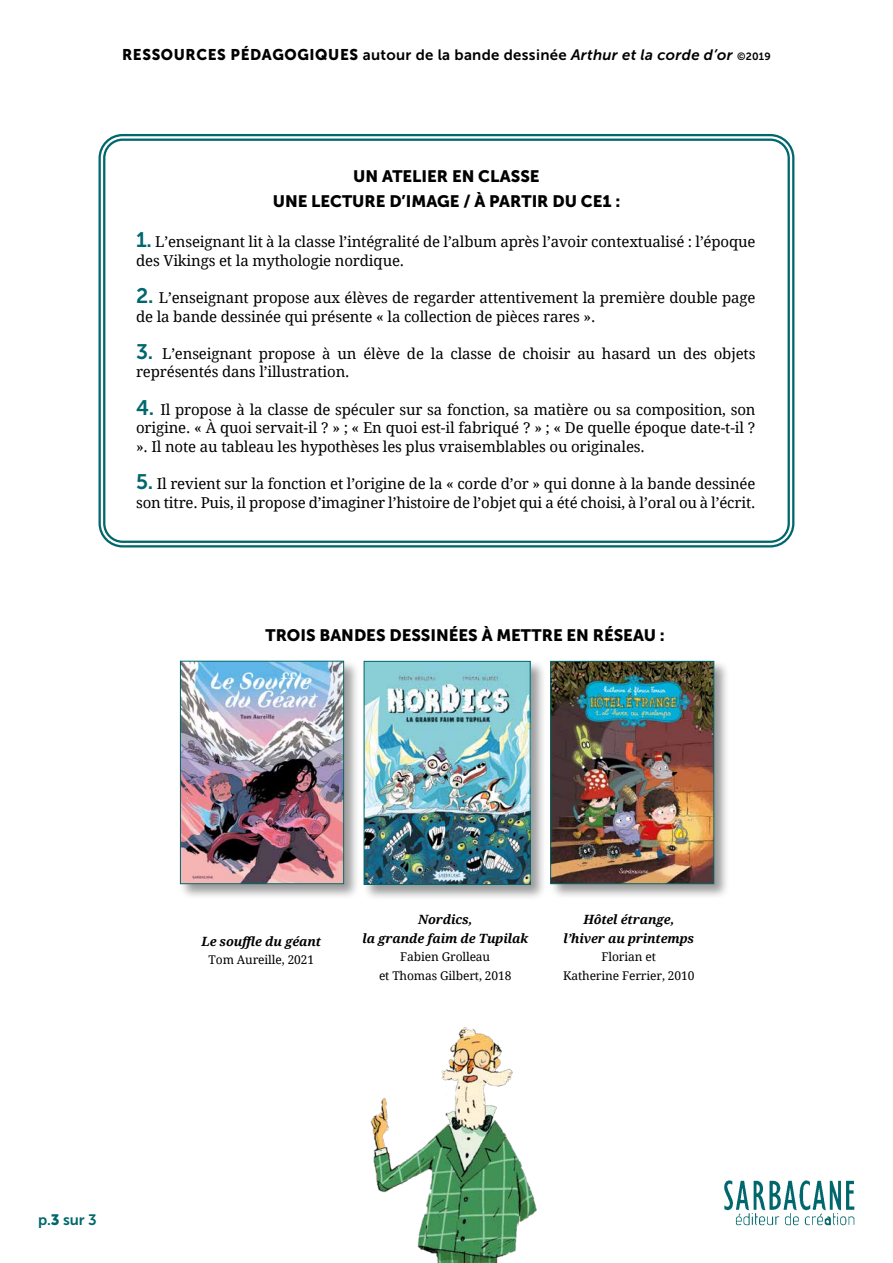
<style>
.page{position:relative;width:893px;height:1263px;background:#fff}
.page>*{position:absolute;margin:0;border:0;box-sizing:border-box;transform-origin:0 0}
.t1{font:16.5px/25.5px "Museo Sans 900";color:#000;text-align:center}
.t2{font:15px/18.6px "Droid Serif";letter-spacing:-.01em;color:#000}
.t3{font:15px "Museo Sans 700";letter-spacing:.02em;color:#000}
.t4{font:15px "Museo Sans 700";color:#00686d}
.t5{font:italic 700 12.75px/18.6px "Droid Serif";letter-spacing:-.01em;color:#000;text-align:center}
.t6{font:12px/18.6px "Droid Serif";letter-spacing:-.01em;color:#000;text-align:center}
.s1{font-family:"Museo Sans 900";font-size:15.45px}
.s2{font-style:italic}
.s3{font-size:10.5px}
.s4{font-family:"Museo Sans 700";font-size:21px;color:#00686d}
.s5{font-family:"Museo Sans 900"}
</style>
<div class="page">
<img style="left:724px;top:1180px;width:131px;height:46px">
<div style="left:99px;top:134px;width:695px;height:413px;border:2px solid #00686d;border-radius:23px"></div>
<div style="left:103px;top:139px;width:687px;height:404px;border:2px solid #00686d;border-radius:18px"></div>
<div style="left:179px;top:660px;width:180px;height:239px;background:#000;opacity:.4"></div>
<img style="left:182px;top:663px;width:160px;height:219px">
<div style="left:180px;top:661px;width:164px;height:223px;border:1px solid #00686d"></div>
<div style="left:363px;top:660px;width:183px;height:240px;background:#000;opacity:.4"></div>
<img style="left:366px;top:663px;width:162px;height:220px">
<div style="left:364px;top:661px;width:166px;height:224px;border:1px solid #00686d"></div>
<div style="left:549px;top:660px;width:181px;height:240px;background:#000;opacity:.4"></div>
<img style="left:552px;top:663px;width:160px;height:219px">
<div style="left:550px;top:661px;width:164px;height:223px;border:1px solid #00686d"></div>
<img style="left:370px;top:1027px;width:167px;height:236px">
<p class="t3" style="left:122px;top:46px;width:650px"><span class="s1">RESSOURCES PÉDAGOGIQUES</span> autour de la bande dessinée <span class="s2">Arthur et la corde d’or</span> <span class="s3">©2019</span></p>
<p class="t1" style="left:273px;top:163px;width:349px">UN ATELIER EN CLASSE<br>UNE LECTURE D’IMAGE / À PARTIR DU CE1 :</p>
<p class="t2" style="left:136px;top:232px;width:621px"><span class="s4">1.</span> L’enseignant lit à la classe l’intégralité de l’album après l’avoir contextualisé : l’époque des Vikings et la mythologie nordique.</p>
<p class="t2" style="left:136px;top:288px;width:621px"><span class="s4">2.</span> L’enseignant propose aux élèves de regarder attentivement la première double page de la bande dessinée qui présente « la collection de pièces rares ».</p>
<p class="t2" style="left:136px;top:344px;width:621px"><span class="s4">3.</span> L’enseignant propose à un élève de la classe de choisir au hasard un des objets représentés dans l’illustration.</p>
<p class="t2" style="left:136px;top:400px;width:621px;text-align:justify"><span class="s4">4.</span> Il propose à la classe de spéculer sur sa fonction, sa matière ou sa composition, son origine. « À quoi servait-il ? » ; « En quoi est-il fabriqué ? » ; « De quelle époque date-t-il ? ». Il note au tableau les hypothèses les plus vraisemblables ou originales.</p>
<p class="t2" style="left:136px;top:474px;width:621px"><span class="s4">5.</span> Il revient sur la fonction et l’origine de la « corde d’or » qui donne à la bande dessinée son titre. Puis, il propose d’imaginer l’histoire de l’objet qui a été choisi, à l’oral ou à l’écrit.</p>
<p class="t1" style="left:266px;top:623px;width:401px">TROIS BANDES DESSINÉES À METTRE EN RÉSEAU :</p>
<p class="t4" style="left:38px;top:1211px;width:60px">p.<span class="s5">3</span> sur 3</p>
<p class="t5" style="left:201px;top:931px;width:121px">Le souffle du géant</p>
<p class="t6" style="left:209px;top:950px;width:107px">Tom Aureille, 2021</p>
<p class="t5" style="left:362px;top:910px;width:167px">Nordics,<br>la grande faim de Tupilak</p>
<p class="t6" style="left:379px;top:947px;width:134px">Fabien Grolleau<br>et Thomas Gilbert, 2018</p>
<p class="t5" style="left:563px;top:910px;width:132px">Hôtel étrange, l’hiver au printemps</p>
<p class="t6" style="left:563px;top:947px;width:133px">Florian et<br>Katherine Ferrier, 2010</p>
</div>
